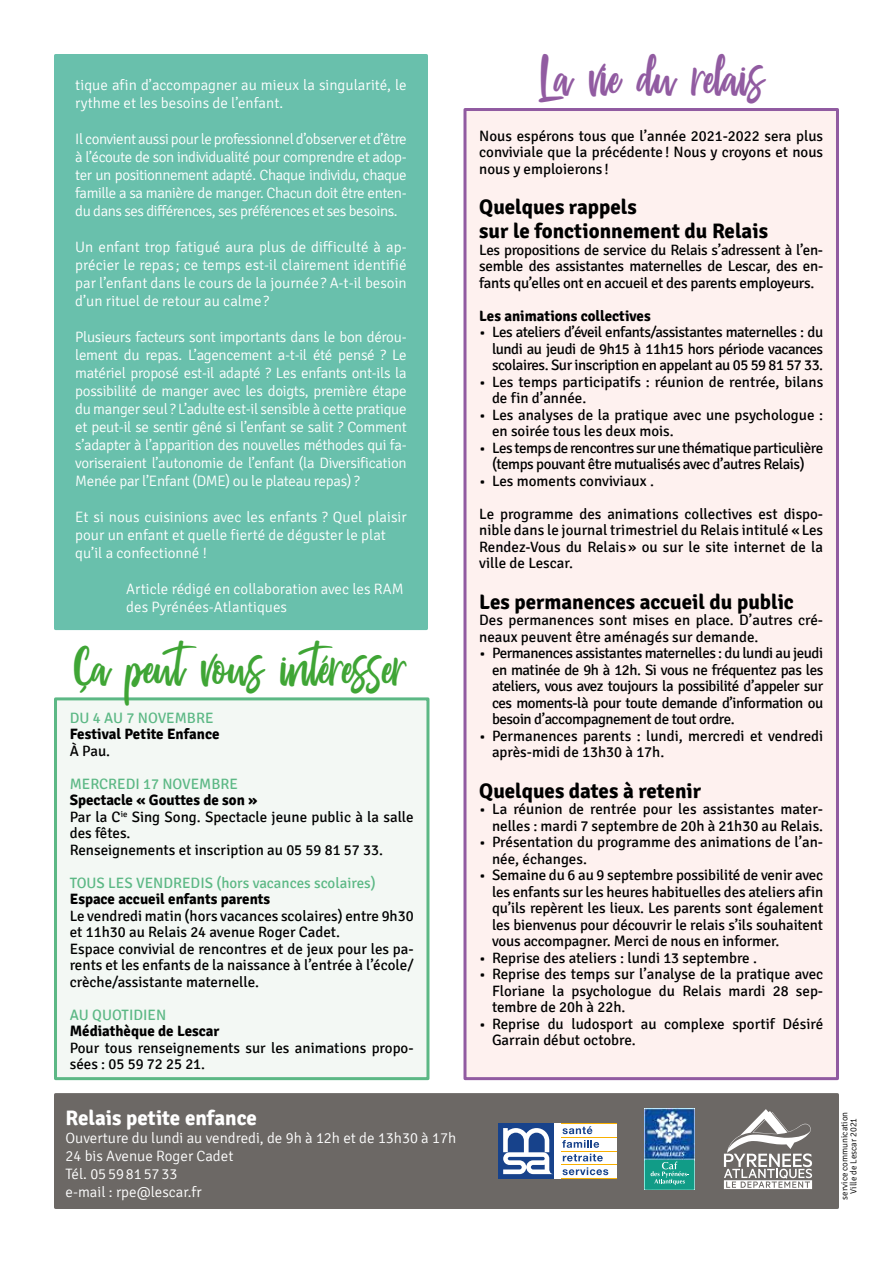
<style>
.page{position:relative;width:893px;height:1263px;background:#fff}
.page>*{position:absolute;margin:0;border:0;box-sizing:border-box;transform-origin:0 0}
.t1{font:45px "Passengers Script";color:#3fa535}
.t2{font:45px "Passengers Script";color:#915ba1}
.t3{font:700 21px/24px "Signika";color:#000}
.t4{font:700 21px "Signika";color:#fff}
.t5{font:15px/16.5px "Signika";color:#000}
.t6{font:300 15px/18px "Signika";color:#fff}
.t7{font:15px/16.5px "Signika";letter-spacing:-.03em;color:#000;text-align:center}
.t8{font:700 15px "Signika";color:#000}
.t9{font:15px "Signika";color:#5cb885}
.t10{font:300 9px/9px "Signika";color:#000;text-align:center}
.s1{font-weight:700}
</style>
<div class="page">
<div style="left:54px;top:54px;width:374px;height:576px;background:#69c0ac"></div>
<div style="left:56px;top:1094px;width:781px;height:113px;background:#6c6865"></div>
<div style="left:54px;top:1093px;width:785px;height:116px;border:3px solid #6c6865"></div>
<img style="left:644px;top:1109px;width:51px;height:80px">
<div style="left:646px;top:1160px;width:48px;height:28px;background:#119c87"></div>
<svg style="left:650px;top:1161px;width:39px;height:24px"></svg>
<svg style="left:724px;top:1109px;width:88px;height:80px"></svg>
<div style="left:499px;top:1123px;width:118px;height:56px;background:#fff"></div>
<svg style="left:562px;top:1126px;width:30px;height:8px"></svg>
<svg style="left:562px;top:1140px;width:37px;height:8px"></svg>
<svg style="left:563px;top:1154px;width:40px;height:7px"></svg>
<svg style="left:562px;top:1167px;width:46px;height:8px"></svg>
<hr style="left:561px;top:1123px;width:56px;height:1px;background:#f9b000">
<hr style="left:561px;top:1137px;width:56px;height:1px;background:#f9b000">
<hr style="left:561px;top:1151px;width:56px;height:1px;background:#f9b000">
<hr style="left:561px;top:1164px;width:56px;height:1px;background:#f9b000">
<hr style="left:561px;top:1178px;width:56px;height:1px;background:#f9b000">
<div style="left:499px;top:1123px;width:55px;height:56px;background:#17428b"></div>
<svg style="left:503px;top:1128px;width:50px;height:46px"></svg>
<div style="left:465px;top:110px;width:372px;height:969px;background:#fef1ef"></div>
<div style="left:463px;top:108px;width:376px;height:972px;border:3px solid #915ba1"></div>
<div style="left:56px;top:699px;width:372px;height:380px;background:#f3f8f4"></div>
<div style="left:54px;top:697px;width:375px;height:383px;border:3px solid #5cb885"></div>
<p class="t6" style="left:75px;top:76px;width:333px">tique afin d’accompagner au mieux la singularité, le rythme et les besoins de l’enfant.</p>
<p class="t6" style="left:75px;top:130px;width:333px;text-align:justify">Il convient aussi pour le professionnel d’observer et d’être à l’écoute de son individualité pour comprendre et adop&shy;ter un positionnement adapté. Chaque individu, chaque famille a sa manière de manger. Chacun doit être enten&shy;du dans ses différences, ses préférences et ses besoins.</p>
<p class="t6" style="left:75px;top:238px;width:333px;text-align:justify">Un enfant trop fatigué aura plus de difficulté à ap&shy;précier le repas ; ce temps est-il clairement identifié par l’enfant dans le cours de la journée? A-t-il besoin d’un rituel de retour au calme?</p>
<p class="t6" style="left:75px;top:328px;width:333px;text-align:justify">Plusieurs facteurs sont importants dans le bon dérou&shy;lement du repas. L’agencement a-t-il été pensé ? Le matériel proposé est-il adapté ? Les enfants ont-ils la possibilité de manger avec les doigts, première étape du manger seul ? L’adulte est-il sensible à cette pratique et peut-il se sentir gêné si l’enfant se salit ? Comment s’adapter à l’apparition des nouvelles méthodes qui fa&shy;voriseraient l’autonomie de l’enfant (la Diversification Menée par l’Enfant (DME) ou le plateau repas) ?</p>
<p class="t6" style="left:75px;top:508px;width:333px">Et si nous cuisinions avec les enfants ? Quel plaisir pour un enfant et quelle fierté de déguster le plat qu’il a confectionné !</p>
<p class="t6" style="left:126px;top:580px;width:279px">Article rédigé en collaboration avec les RAM des Pyrénées-Atlantiques</p>
<h1 class="t1" style="left:74px;top:639px;width:333px">C,a peutvous intéresser</h1>
<p class="t9" style="left:70px;top:709px;width:145px">DU 4 AU 7 NOVEMBRE</p>
<p class="t8" style="left:70px;top:725px;width:151px">Festival Petite Enfance</p>
<p class="t5" style="left:70px;top:742px;width:42px">À Pau.</p>
<p class="t9" style="left:70px;top:775px;width:170px">MERCREDI 17 NOVEMBRE</p>
<p class="t5" style="left:70px;top:792px;width:345px"><span class="s1">Spectacle « Gouttes de son »<br></span>Par la C<sup>ie</sup> Sing Song. Spectacle jeune public à la salle des fêtes.<br>Renseignements et inscription au 05 59 81 57 33.</p>
<p class="t9" style="left:70px;top:874px;width:308px">TOUS LES VENDREDIS (hors vacances scolaires)</p>
<p class="t8" style="left:70px;top:890px;width:202px">Espace accueil enfants parents</p>
<p class="t5" style="left:70px;top:907px;width:345px">Le vendredi matin (hors vacances scolaires) entre 9h30 et 11h30 au Relais 24 avenue Roger Cadet.<br>Espace convivial de rencontres et de jeux pour les pa&shy;rents et les enfants de la naissance à l’entrée à l’école/ crèche/assistante maternelle.</p>
<p class="t9" style="left:70px;top:1006px;width:98px">AU QUOTIDIEN</p>
<p class="t8" style="left:70px;top:1022px;width:151px">Médiathèque de Lescar</p>
<p class="t5" style="left:70px;top:1039px;width:345px">Pour tous renseignements sur les animations propo&shy;sées : 05 59 72 25 21.</p>
<h2 class="t4" style="left:66px;top:1105px;width:193px">Relais petite enfance</h2>
<p class="t6" style="left:66px;top:1129px;width:392px">Ouverture du lundi au vendredi, de 9h à 12h et de 13h30 à 17h<br>24 bis Avenue Roger Cadet<br>Tél. 0559815733<br>e-mail : rpe@lescar.fr</p>
<h1 class="t2" style="left:539px;top:49px;width:227px">La vie du relais</h1>
<p class="t5" style="left:479px;top:128px;width:345px;text-align:justify">Nous espérons tous que l’année 2021-2022 sera plus conviviale que la précédente ! Nous y croyons et nous nous y emploierons !</p>
<h2 class="t3" style="left:479px;top:195px;width:290px">Quelques rappels<br>sur le fonctionnement du Relais…</h2>
<p class="t5" style="left:479px;top:242px;width:345px;text-align:justify">Les propositions de service du Relais s’adressent à l’en&shy;semble des assistantes maternelles de Lescar, des en&shy;fants qu’elles ont en accueil et des parents employeurs.</p>
<p class="t8" style="left:479px;top:306px;width:173px">Les animations collectives</p>
<p class="t5" style="left:492px;top:324px;width:333px;text-align:justify;text-indent:-13px">• Les ateliers d’éveil enfants/assistantes maternelles : du lundi au jeudi de 9h15 à 11h15 hors période vacances scolaires. Sur inscription en appelant au 05 59 81 57 33.</p>
<p class="t5" style="left:492px;top:374px;width:333px;text-indent:-13px">• Les temps participatifs : réunion de rentrée, bilans de fin d’année.</p>
<p class="t5" style="left:492px;top:407px;width:333px;text-indent:-13px">• Les analyses de la pratique avec une psychologue : en soirée tous les deux mois.</p>
<p class="t7" style="left:479px;top:440px;width:345px">• Les temps de rencontres sur une thématique particulière (temps pouvant être mutualisés avec d’autres Relais)</p>
<p class="t5" style="left:479px;top:473px;width:176px">• Les moments conviviaux .</p>
<p class="t5" style="left:479px;top:506px;width:345px;text-align:justify">Le programme des animations collectives est dispo&shy;nible dans le journal trimestriel du Relais intitulé «Les Rendez-Vous du Relais» ou sur le site internet de la ville de Lescar.</p>
<h2 class="t3" style="left:479px;top:590px;width:316px">Les permanences accueil du public</h2>
<p class="t5" style="left:479px;top:612px;width:345px">Des permanences sont mises en place. D’autres cré&shy;neaux peuvent être aménagés sur demande.</p>
<p class="t5" style="left:492px;top:645px;width:333px;text-align:justify;text-indent:-13px">• Permanences assistantes maternelles : du lundi au jeudi en matinée de 9h à 12h. Si vous ne fréquentez pas les ateliers, vous avez toujours la possibilité d’appeler sur ces moments-là pour toute demande d’information ou besoin d’accompagnement de tout ordre.</p>
<p class="t5" style="left:492px;top:728px;width:333px;text-indent:-13px">• Permanences parents : lundi, mercredi et vendredi après-midi de 13h30 à 17h.</p>
<h2 class="t3" style="left:479px;top:779px;width:223px">Quelques dates à retenir…</h2>
<p class="t5" style="left:479px;top:801px;width:345px;text-align:right">• La réunion de rentrée pour les assistantes mater&shy;nelles : mardi 7 septembre de 20h à 21h30 au Relais.</p>
<p class="t5" style="left:492px;top:834px;width:333px;text-indent:-13px">• Présentation du programme des animations de l’an&shy;née, échanges.</p>
<p class="t5" style="left:492px;top:867px;width:333px;text-align:justify;text-indent:-13px">• Semaine du 6 au 9 septembre possibilité de venir avec les enfants sur les heures habituelles des ateliers afin qu’ils repèrent les lieux. Les parents sont également les bienvenus pour découvrir le relais s’ils souhaitent vous accompagner. Merci de nous en informer.</p>
<p class="t5" style="left:479px;top:950px;width:279px">• Reprise des ateliers : lundi 13 septembre .</p>
<p class="t5" style="left:492px;top:966px;width:333px;text-align:justify;text-indent:-13px">• Reprise des temps sur l’analyse de la pratique avec Floriane la psychologue du Relais mardi 28 sep&shy;tembre de 20h à 22h.</p>
<p class="t5" style="left:492px;top:1016px;width:333px;text-indent:-13px">• Reprise du ludosport au complexe sportif Désiré<br>Garrain début octobre.</p>
<p class="t10" style="left:840px;top:1199px;width:89px;rotate:-90deg">service communication<br>Ville de Lescar 2021</p>
</div>
